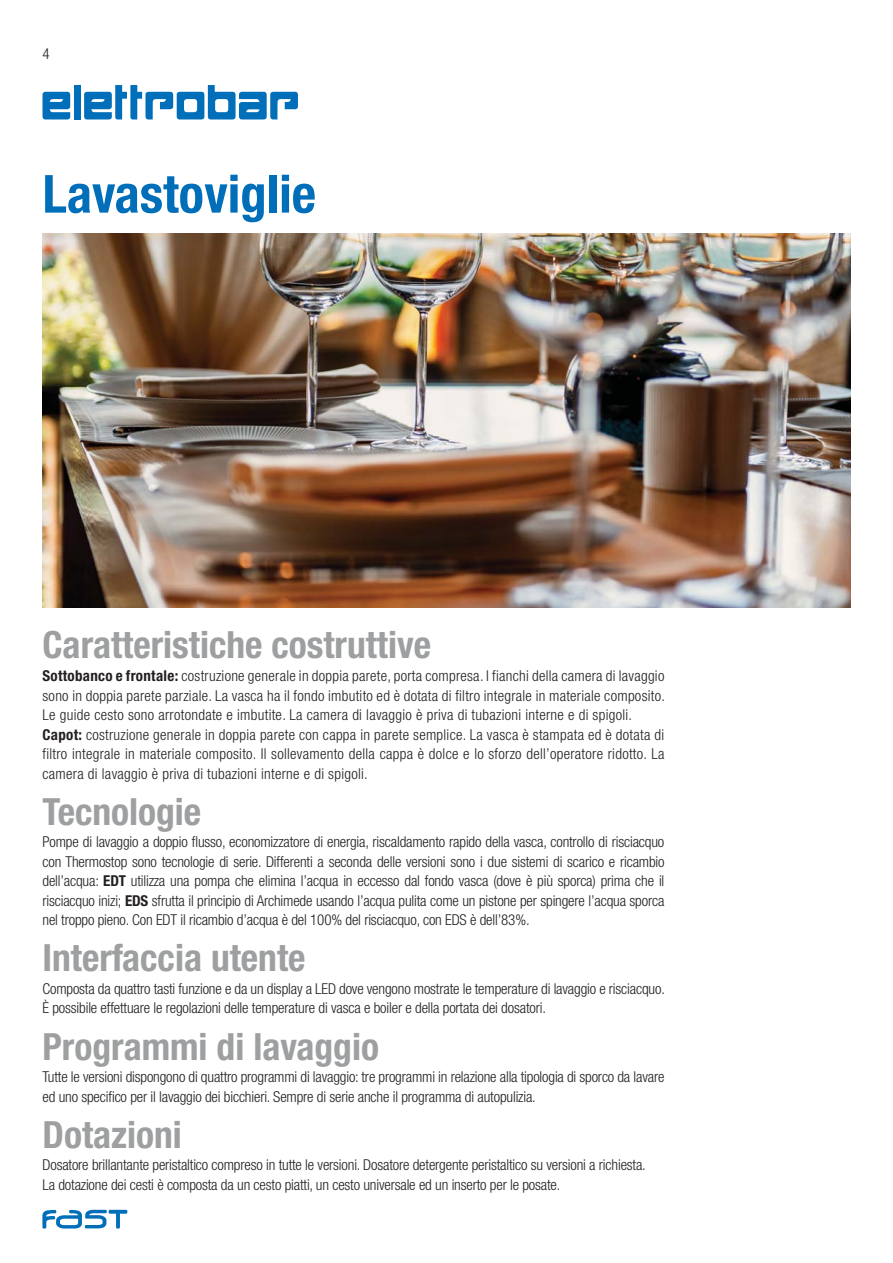
<style>
.page{position:relative;width:893px;height:1263px;background:#fff}
.page>*{position:absolute;margin:0;border:0;box-sizing:border-box;transform-origin:0 0}
.t1{font:700 condensed 52.5px "Helvetica Neue";color:#006eb9}
.t2{font:700 condensed 37.5px "Helvetica Neue";color:#9d9fa1}
.t3{font:300 condensed 15px/19.5px "Helvetica Neue";letter-spacing:-.01em;color:#231f20}
.t4{font:300 condensed 15px/19.5px "Helvetica Neue";letter-spacing:.02em;color:#231f20}
.s1{font-weight:700}
</style>
<div class="page">
<div style="left:74px;top:85px;width:7px;height:34px;background:#006eb9"></div>
<svg style="left:43px;top:92px;width:27px;height:27px"></svg>
<svg style="left:84px;top:85px;width:214px;height:34px"></svg>
<svg style="left:42px;top:1210px;width:85px;height:18px"></svg>
<img style="left:43px;top:234px;width:807px;height:373px">
<p class="t3" style="left:43px;top:45px;width:9px">4</p>
<h1 class="t1" style="left:43px;top:175px;width:275px">Lavastoviglie</h1>
<h2 class="t2" style="left:43px;top:632px;width:390px">Caratteristiche costruttive</h2>
<p class="t4" style="left:43px;top:667px;width:624px"><span class="s1">Sottobanco e frontale:</span> costruzione generale in doppia parete, porta compresa. I fianchi della camera di lavaggio sono in doppia parete parziale. La vasca ha il fondo imbutito ed è dotata di filtro integrale in materiale composito.<br>Le guide cesto sono arrotondate e imbutite. La camera di lavaggio è priva di tubazioni interne e di spigoli.<br><span class="s1">Capot:</span> costruzione generale in doppia parete con cappa in parete semplice. La vasca è stampata ed è dotata di filtro integrale in materiale composito. Il sollevamento della cappa è dolce e lo sforzo dell’operatore ridotto. La camera di lavaggio è priva di tubazioni interne e di spigoli.</p>
<h2 class="t2" style="left:43px;top:798px;width:160px">Tecnologie</h2>
<p class="t3" style="left:43px;top:833px;width:624px;text-align:justify">Pompe di lavaggio a doppio flusso, economizzatore di energia, riscaldamento rapido della vasca, controllo di risciacquo con Thermostop sono tecnologie di serie. Differenti a seconda delle versioni sono i due sistemi di scarico e ricambio dell’acqua: <span class="s1">EDT</span> utilizza una pompa che elimina l’acqua in eccesso dal fondo vasca (dove è più sporca) prima che il risciacquo inizi; <span class="s1">EDS</span> sfrutta il principio di Archimede usando l’acqua pulita come un pistone per spingere l’acqua sporca nel troppo pieno. Con EDT il ricambio d’acqua è del 100% del risciacquo, con EDS è dell’83%.</p>
<h2 class="t2" style="left:43px;top:944px;width:264px">Interfaccia utente</h2>
<p class="t3" style="left:43px;top:980px;width:624px">Composta da quattro tasti funzione e da un display a LED dove vengono mostrate le temperature di lavaggio e risciacquo.<br>È possibile effettuare le regolazioni delle temperature di vasca e boiler e della portata dei dosatori.</p>
<h2 class="t2" style="left:43px;top:1033px;width:338px">Programmi di lavaggio</h2>
<p class="t3" style="left:43px;top:1068px;width:623px">Tutte le versioni dispongono di quattro programmi di lavaggio: tre programmi in relazione alla tipologia di sporco da lavare ed uno specifico per il lavaggio dei bicchieri. Sempre di serie anche il programma di autopulizia.</p>
<h2 class="t2" style="left:43px;top:1121px;width:141px">Dotazioni</h2>
<p class="t3" style="left:43px;top:1156px;width:605px">Dosatore brillantante peristaltico compreso in tutte le versioni. Dosatore detergente peristaltico su versioni a richiesta.<br>La dotazione dei cesti è composta da un cesto piatti, un cesto universale ed un inserto per le posate.</p>
</div>
